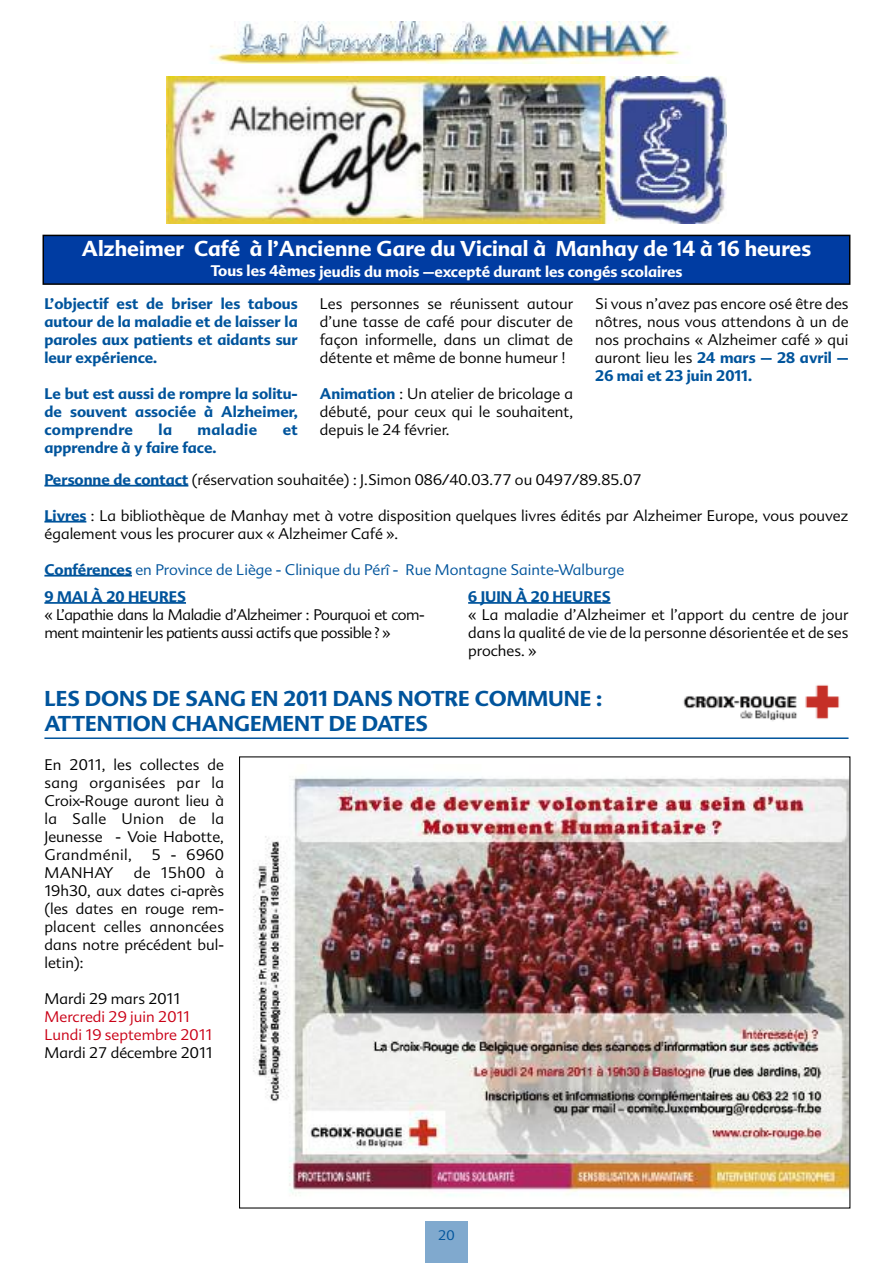
<style>
.page{position:relative;width:893px;height:1263px;background:#fff}
.page>*{position:absolute;margin:0;border:0;box-sizing:border-box;transform-origin:0 0}
.t1{font:700 21px/25.2px "Advert";color:#00549c}
.t2{font:700 21px "Advert";color:#fff}
.t3{font:300 15px/18px "Advert";color:#000;text-align:justify}
.t4{font:700 15px/18px "Advert";color:#00549c;text-align:justify}
.t5{font:300 15px/18px "Advert";letter-spacing:-.03em;color:#000}
.t6{font:300 15px/27.2px "Advert";color:#00549c}
.t7{font:700 15px "Advert";color:#fff}
.t8{font:300 15px/18px "Advert";color:#ca0016}
.t9{font:700 15px "Advert";letter-spacing:.025em;color:#00549c}
.t10{font:300 13.5px "Advert";color:#00549c}
.s1{font-weight:700;color:#00549c}
.s2{font-weight:700}
</style>
<div class="page">
<img style="left:210px;top:21px;width:472px;height:43px">
<div style="left:425px;top:1220px;width:43px;height:43px;background:#80a9ce"></div>
<img style="left:167px;top:77px;width:559px;height:147px">
<div style="left:43px;top:235px;width:807px;height:49px;background:#003ca2"></div>
<div style="left:43px;top:235px;width:807px;height:50px;border:2px solid #000"></div>
<hr style="left:44px;top:485px;width:144px;height:1px;background:#00549c">
<hr style="left:44px;top:521px;width:42px;height:1px;background:#00549c">
<hr style="left:44px;top:575px;width:88px;height:1px;background:#00549c">
<hr style="left:44px;top:602px;width:142px;height:2px;background:#00549c">
<hr style="left:468px;top:602px;width:143px;height:2px;background:#00549c">
<hr style="left:44px;top:737px;width:804px;height:2px;background:#00549c">
<img style="left:253px;top:776px;width:595px;height:420px">
<img style="left:683px;top:685px;width:157px;height:36px">
<h1 class="t2" style="left:82px;top:236px;width:731px">Alzheimer Café à l’Ancienne Gare du Vicinal à Manhay de 14 à 16 heures</h1>
<p class="t7" style="left:210px;top:263px;width:473px">Tous les 4èmes jeudis du mois –excepté durant les congés scolaires</p>
<p class="t4" style="left:44px;top:295px;width:255px">L’objectif est de briser les tabous autour de la maladie et de laisser la paroles aux patients et aidants sur leur expérience.</p>
<p class="t4" style="left:44px;top:385px;width:255px">Le but est aussi de rompre la solitu&shy;de souvent associée à Alzheimer, comprendre</p>
<p class="t3" style="left:595px;top:295px;width:255px">Si vous n’avez pas encore osé être des nôtres, nous vous attendons à un de nos prochains « Alzheimer café » qui auront lieu les <span class="s1">24 mars – 28 avril – 26 mai et 23 juin 2011.</span></p>
<p class="t3" style="left:320px;top:295px;width:255px">Les personnes se réunissent autour d’une tasse de café pour discuter de façon informelle, dans un climat de détente et même de bonne humeur !</p>
<p class="t3" style="left:320px;top:385px;width:255px"><span class="s1">Animation</span> : Un atelier de bricolage a débuté, pour ceux qui le souhaitent, depuis le 24 février.</p>
<p class="t4" style="left:159px;top:421px;width:15px">la</p>
<p class="t9" style="left:198px;top:421px;width:61px">maladie</p>
<p class="t4" style="left:283px;top:421px;width:17px">et</p>
<p class="t4" style="left:44px;top:439px;width:174px">apprendre à y faire face.</p>
<p class="t3" style="left:44px;top:470px;width:599px"><span class="s1">Personne de contact</span> (réservation souhaitée) : J.Simon 086/40.03.77 ou 0497/89.85.07</p>
<p class="t3" style="left:44px;top:506px;width:806px"><span class="s1">Livres</span> : La bibliothèque de Manhay met à votre disposition quelques livres édités par Alzheimer Europe, vous pouvez également vous les procurer aux « Alzheimer Café ».</p>
<p class="t6" style="left:44px;top:556px;width:581px"><span class="s2">Conférences</span> en Province de Liège - Clinique du Pérî - Rue Montagne Sainte-Walburge<br><span class="s2">9 MAI À 20 HEURES</span></p>
<p class="t5" style="left:44px;top:606px;width:382px">« L’apathie dans la Maladie d’Alzheimer : Pourquoi et com&shy;ment maintenir les patients aussi actifs que possible ? »</p>
<p class="t4" style="left:468px;top:588px;width:144px">6 JUIN À 20 HEURES</p>
<p class="t3" style="left:468px;top:606px;width:382px">« La maladie d’Alzheimer et l’apport du centre de jour dans la qualité de vie de la personne désorientée et de ses proches. »</p>
<h1 class="t1" style="left:44px;top:686px;width:559px">LES DONS DE SANG EN 2011 DANS NOTRE COMMUNE :<br>ATTENTION CHANGEMENT DE DATES</h1>
<p class="t3" style="left:44px;top:755px;width:181px">En 2011, les collectes de sang organisées par la Croix-Rouge auront lieu à la Salle Union de la Jeunesse - Voie Habotte, Grandménil,</p>
<p class="t3" style="left:152px;top:845px;width:74px">5 - 6960</p>
<p class="t3" style="left:44px;top:863px;width:181px;text-indent:89px">de 15h00 à 19h30, aux dates ci-après (les dates en rouge rem&shy;placent celles annoncées dans notre précédent bul&shy;letin):</p>
<p class="t3" style="left:44px;top:989px;width:137px">Mardi 29 mars 2011</p>
<p class="t8" style="left:44px;top:1007px;width:169px">Mercredi 29 juin 2011<br>Lundi 19 septembre 2011</p>
<p class="t3" style="left:44px;top:1043px;width:170px">Mardi 27 décembre 2011</p>
<p class="t3" style="left:44px;top:863px;width:71px">MANHAY</p>
<p class="t10" style="left:438px;top:1227px;width:18px">20</p>
</div>
